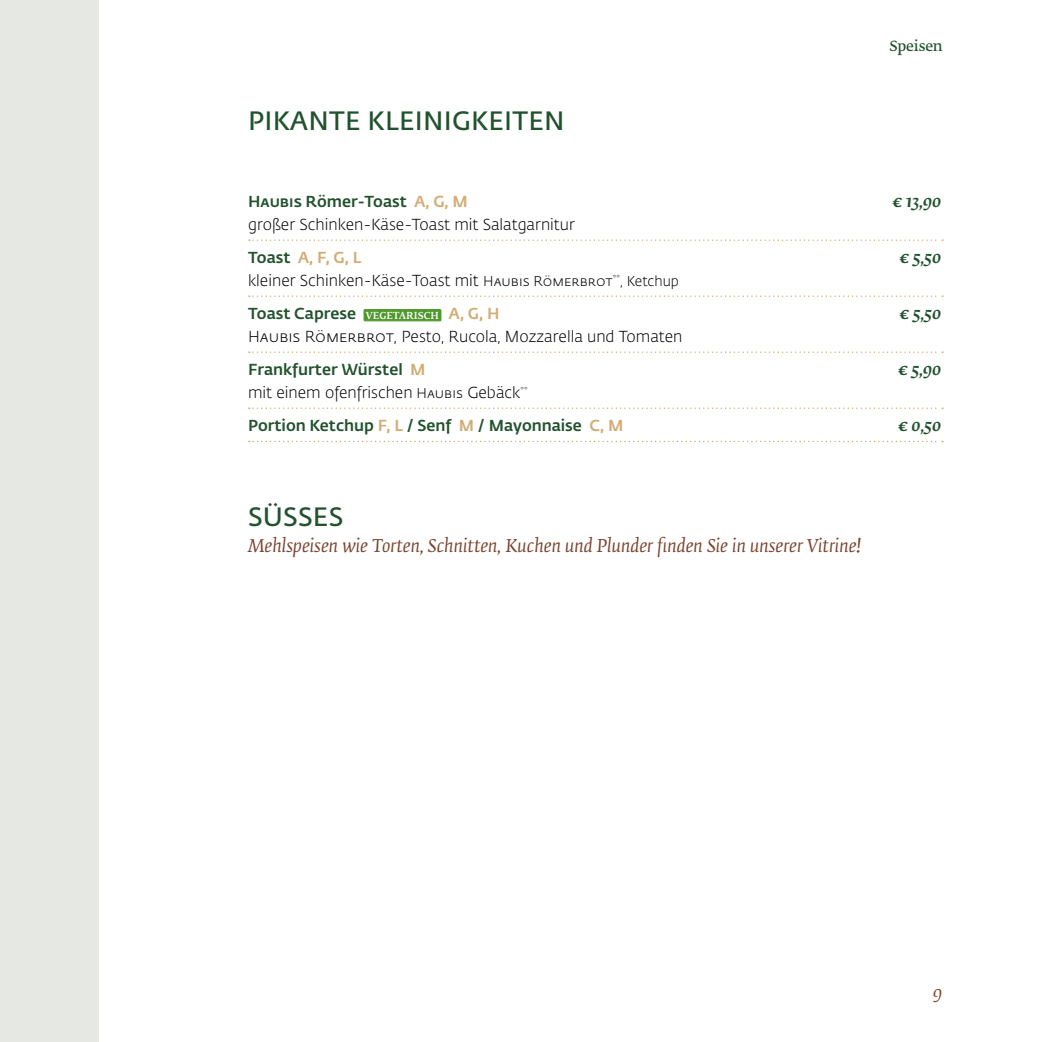
<style>
.page{position:relative;width:1042px;height:1042px;background:#fff}
.page>*{position:absolute;margin:0;border:0;box-sizing:border-box;transform-origin:0 0}
.t1{font:600 26.25px "Fedra Sans Pro";letter-spacing:.01em;color:#22522e}
.t2{font:italic 17.5px "Fedra Serif B Pro";color:#7c4630}
.t3{font:italic 500 16.62px "Fedra Serif B Pro";color:#22522e}
.t4{font:300 15.75px/33.2px "Fedra Sans Pro";color:#000}
.t5{font:500 15.75px/33.2px "Fedra Sans Pro";color:#22522e}
.t6{font:14px "Fedra Serif B Pro Demi";letter-spacing:-.01em;color:#22522e}
.s1{color:#d2ac73}
.s2{font-weight:500;color:#22522e}
.s3{font-weight:500;color:#d2ac73}
.s4{font-size:14px}
.s5{font-family:"Fedra Serif B Pro";font-weight:500;font-size:9.62px;color:#fff}
.s6{font-weight:300;color:#000}
.s7{font-weight:300;font-size:14px;color:#000}
</style>
<div class="page">
<div style="left:0;top:0;width:99px;height:1042px;background:#e6e8e3"></div>
<svg style="left:249px;top:239px;width:694px;height:2px"></svg>
<svg style="left:249px;top:295px;width:694px;height:2px"></svg>
<svg style="left:249px;top:351px;width:694px;height:2px"></svg>
<svg style="left:249px;top:407px;width:694px;height:2px"></svg>
<svg style="left:249px;top:441px;width:694px;height:1px"></svg>
<div style="left:364px;top:309px;width:77px;height:12px;background:#4f982c"></div>
<div style="left:364px;top:309px;width:77px;height:12px;border:1px solid #4f982c"></div>
<h1 class="t1" style="left:248px;top:101px;width:318px">PIKANTE KLEINIGKEITEN</h1>
<p class="t6" style="left:889px;top:38px;width:55px">Speisen</p>
<p class="t5" style="left:248px;top:184px;width:221px">Haubis Römer-Toast <span class="s1">A, G, M</span></p>
<p class="t3" style="left:892px;top:191px;width:50px">€ 13,90</p>
<p class="t4" style="left:248px;top:207px;width:328px">großer Schinken-Käse-Toast mit Salatgarnitur<br><span class="s2">Toast</span> <span class="s3">A, F, G, L</span></p>
<p class="t3" style="left:899px;top:247px;width:43px">€ 5,50</p>
<p class="t4" style="left:248px;top:263px;width:432px">kleiner Schinken-Käse-Toast mit <span class="s4">Haubis Römerbrot</span><sup>**</sup><span class="s4">, Ketchup<br></span><span class="s2">Toast Caprese</span> <span class="s5">VEGETARISCH</span> <span class="s3">A, G, H</span></p>
<p class="t4" style="left:248px;top:319px;width:436px">Haubis Römerbrot, Pesto, Rucola, Mozzarella und Tomaten<br><span class="s2">Frankfurter Würstel</span> <span class="s3">M</span></p>
<p class="t5" style="left:248px;top:374px;width:377px"><span class="s6">mit einem ofenfrischen</span> <span class="s7">Haubis</span> <span class="s6">Gebäck</span><sup>**<br></sup>Portion Ketchup <span class="s1">F, L</span> / Senf <span class="s1">M</span> / Mayonnaise <span class="s1">C, M</span></p>
<h1 class="t1" style="left:248px;top:498px;width:97px">SÜSSES</h1>
<p class="t2" style="left:248px;top:536px;width:614px">Mehlspeisen wie Torten, Schnitten, Kuchen und Plunder finden Sie in unserer Vitrine!</p>
<p class="t3" style="left:899px;top:303px;width:43px">€ 5,50</p>
<p class="t3" style="left:898px;top:359px;width:44px">€ 5,90</p>
<p class="t3" style="left:898px;top:415px;width:45px">€ 0,50</p>
<p class="t2" style="left:932px;top:986px;width:12px">9</p>
</div>
